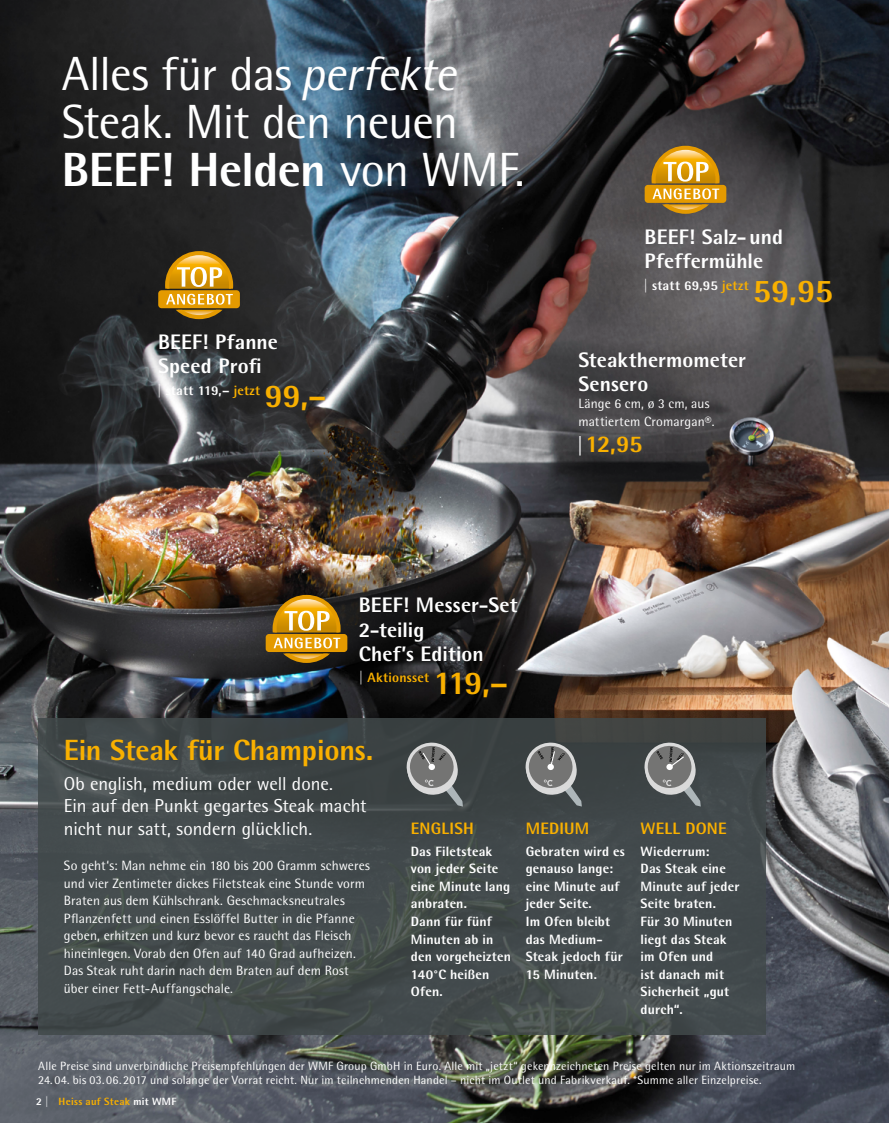
<style>
.page{position:relative;width:889px;height:1123px;background:#fff}
.page>*{position:absolute;margin:0;border:0;box-sizing:border-box;transform-origin:0 0}
.t1{font:48px/48px "WMF Rotis";letter-spacing:-.015em;color:#fff}
.t2{font:700 33px "WMF Rotis";letter-spacing:-.02em;color:#f9b000}
.t3{font:700 29.25px "WMF Rotis";letter-spacing:-.01em;color:#f9b000}
.t4{font:700 24px "WMF Rotis";color:#f9b000}
.t5{font:700 21px/24px "WMF Rotis";letter-spacing:.005em;color:#fff}
.t6{font:18.75px/22.5px "WMF Rotis";color:#fff}
.t7{font:700 16.5px "WMF Rotis";letter-spacing:.015em;color:#f9b000}
.t8{font:13.5px/17.5px "WMF Rotis";letter-spacing:.01em;color:#fff}
.t9{font:700 13.5px/17.5px "WMF Rotis";letter-spacing:.01em;color:#fff}
.t10{font:700 13.5px "WMF Rotis";letter-spacing:.02em;color:#f9b000}
.t11{font:12px "WMF Rotis";letter-spacing:.015em;color:#fff}
.t12{font:700 10.5px "WMF Rotis";letter-spacing:.025em;color:#f9b000}
.s1{font-style:italic}
.s2{font-weight:700}
.s3{color:#f9b000}
.s4{color:#fff}
.s5{font-size:19.2px;color:#fff}
</style>
<div class="page">
<img style="left:0;top:0;width:889px;height:1123px">
<div style="left:38px;top:718px;width:728px;height:316px;background:#41494a"></div>
<svg style="left:404px;top:740px;width:59px;height:66px"></svg>
<svg style="left:525px;top:741px;width:57px;height:65px"></svg>
<svg style="left:642px;top:742px;width:59px;height:64px"></svg>
<div style="left:158px;top:290px;width:82px;height:18px;background:#e49a00;border-radius:3px"></div>
<svg style="left:165px;top:251px;width:68px;height:68px"></svg>
<div style="left:644px;top:185px;width:82px;height:18px;background:#e49a00;border-radius:3px"></div>
<svg style="left:651px;top:146px;width:68px;height:68px"></svg>
<div style="left:266px;top:634px;width:81px;height:18px;background:#e49a00;border-radius:3px"></div>
<svg style="left:272px;top:595px;width:68px;height:68px"></svg>
<h1 class="t1" style="left:62px;top:49px;width:464px">Alles für das <span class="s1">perfekte<br></span>Steak. Mit den neuen<br><span class="s2">BEEF! Helden</span> von WMF.</h1>
<h3 class="t5" style="left:158px;top:329px;width:121px">BEEF! Pfanne<br>Speed Profi</h3>
<p class="t9" style="left:157px;top:381px;width:105px">| statt 119,– <span class="s3">jetzt</span></p>
<h2 class="t2" style="left:264px;top:375px;width:64px">99,–</h2>
<h3 class="t5" style="left:359px;top:593px;width:160px">BEEF! Messer-Set<br>2-teilig<br>Chef’s Edition</h3>
<p class="t10" style="left:359px;top:669px;width:72px"><span class="s4">|</span> Aktionsset</p>
<h2 class="t2" style="left:433px;top:662px;width:76px">119,–</h2>
<h3 class="t5" style="left:644px;top:224px;width:140px">BEEF! Salz- und<br>Pfeffermühle</h3>
<p class="t9" style="left:643px;top:276px;width:107px">| statt 69,95 <span class="s3">jetzt</span></p>
<h2 class="t2" style="left:753px;top:269px;width:82px">59,95</h2>
<h3 class="t5" style="left:578px;top:347px;width:169px">Steakthermometer<br>Sensero</h3>
<p class="t8" style="left:578px;top:395px;width:138px">Länge 6 cm, ø 3 cm, aus mattiertem Cromargan®.</p>
<h3 class="t4" style="left:576px;top:429px;width:68px"><span class="s5">|</span>12,95</h3>
<h3 class="t3" style="left:64px;top:731px;width:311px">Ein Steak für Champions.</h3>
<h3 class="t6" style="left:64px;top:772px;width:304px">Ob english, medium oder well done.<br>Ein auf den Punkt gegartes Steak macht nicht nur satt, sondern glücklich.</h3>
<p class="t8" style="left:64px;top:856px;width:308px">So geht‘s: Man nehme ein 180 bis 200 Gramm schweres und vier Zentimeter dickes Filetsteak eine Stunde vorm Braten aus dem Kühlschrank. Geschmacksneutrales Pflanzenfett und einen Esslöffel Butter in die Pfanne geben, erhitzen und kurz bevor es raucht das Fleisch hineinlegen. Vorab den Ofen auf 140 Grad aufheizen.<br>Das Steak ruht darin nach dem Braten auf dem Rost über einer Fett-Auffangschale.</p>
<p class="t7" style="left:411px;top:817px;width:65px">ENGLISH</p>
<p class="t9" style="left:411px;top:842px;width:102px">Das Filetsteak von jeder Seite eine Minute lang anbraten.<br>Dann für fünf<br>Minuten ab in den vorgeheizten<br>140°C heißen<br>Ofen.</p>
<p class="t7" style="left:526px;top:817px;width:65px">MEDIUM</p>
<p class="t9" style="left:526px;top:842px;width:101px">Gebraten wird es genauso lange: eine Minute auf jeder Seite.<br>Im Ofen bleibt das Medium-<br>Steak jedoch für<br>15 Minuten.</p>
<p class="t7" style="left:640px;top:817px;width:88px">WELL DONE</p>
<p class="t9" style="left:640px;top:842px;width:100px">Wiederrum:<br>Das Steak eine<br>Minute auf jeder<br>Seite braten.<br>Für 30 Minuten liegt das Steak im Ofen und<br>ist danach mit<br>Sicherheit „gut durch“.</p>
<p class="t11" style="left:38px;top:1059px;width:758px">Alle Preise sind unverbindliche Preisempfehlungen der WMF Group GmbH in Euro. Alle mit „jetzt“ gekennzeichneten Preise gelten nur im Aktionszeitraum</p>
<p class="t11" style="left:38px;top:1073px;width:725px">24. 04. bis 03. 06. 2017 und solange der Vorrat reicht. Nur im teilnehmenden Handel – nicht im Outlet und Fabrikverkauf. *Summe aller Einzelpreise.</p>
<p class="t12" style="left:36px;top:1094px;width:142px"><span class="s4">2 |</span> Heiss auf Steak <span class="s4">mit WMF</span></p>
</div>
